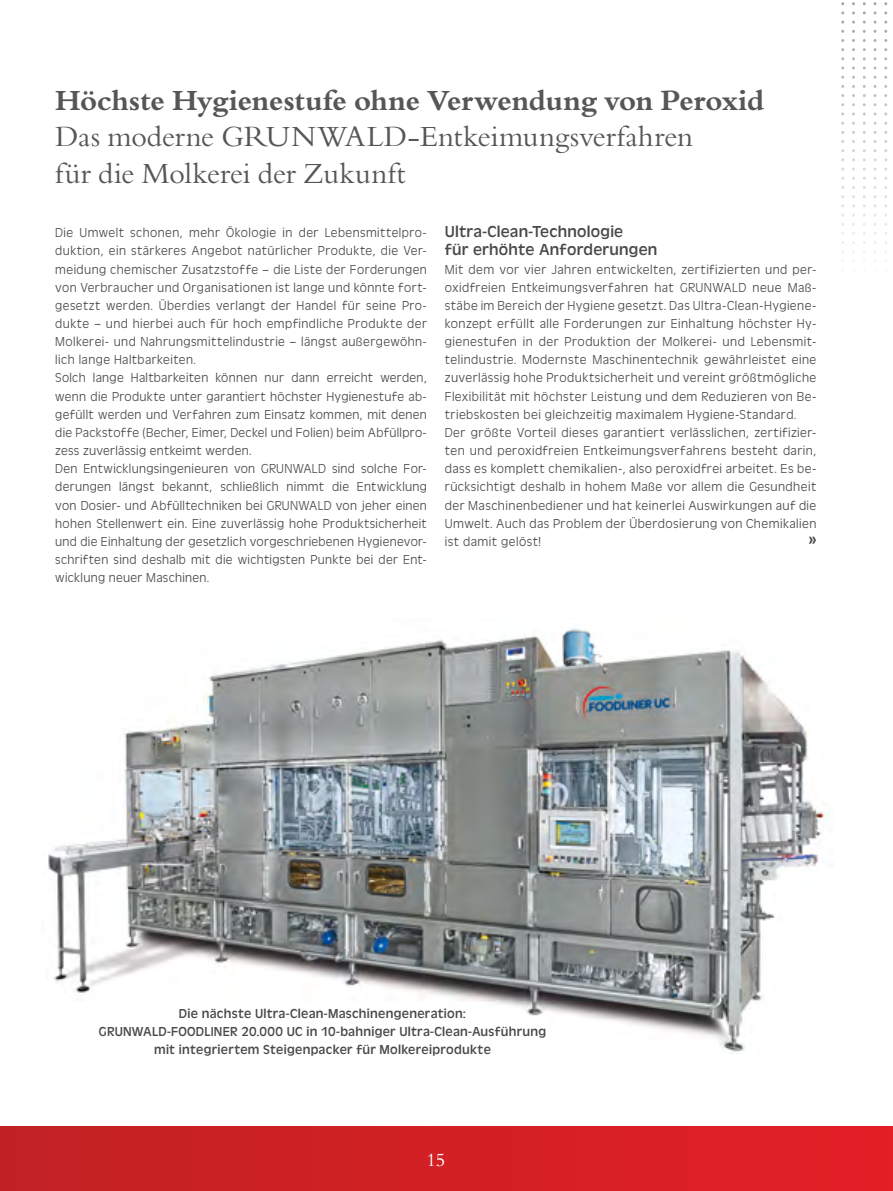
<style>
.page{position:relative;width:893px;height:1191px;background:#fff}
.page>*{position:absolute;margin:0;border:0;box-sizing:border-box;transform-origin:0 0}
.t1{font:28.5px/36.3px "Bergamo";color:#565656}
.t2{font:700 28.5px "Bergamo";letter-spacing:-.01em;color:#565656}
.t3{font:21px "Antigone";color:#494948}
.t4{font:18px "Bergamo";color:#fff}
.t5{font:16.5px/18.1px "Antigone";letter-spacing:.015em;color:#494948}
.t6{font:300 13.5px/18.1px "Antigone";letter-spacing:.03em;color:#494948}
.t7{font:13.5px/18.1px "Antigone";letter-spacing:.02em;color:#494948;text-align:center}
</style>
<div class="page">
<div style="left:0;top:1126px;width:893px;height:65px;background:linear-gradient(to right,#c12223,#e41f26)"></div>
<svg style="left:852px;top:2px;width:3px;height:260px"></svg>
<svg style="left:841px;top:2px;width:3px;height:260px"></svg>
<svg style="left:884px;top:2px;width:3px;height:260px"></svg>
<svg style="left:873px;top:2px;width:3px;height:260px"></svg>
<svg style="left:863px;top:2px;width:3px;height:260px"></svg>
<img style="left:48px;top:627px;width:784px;height:425px">
<h1 class="t2" style="left:55px;top:84px;width:710px">Höchste Hygienestufe ohne Verwendung von Peroxid</h1>
<h1 class="t1" style="left:55px;top:120px;width:639px">Das moderne GRUNWALD-Entkeimungsverfahren für die Molkerei der Zukunft</h1>
<p class="t6" style="left:55px;top:224px;width:373px">Die Umwelt schonen, mehr Ökologie in der Lebensmittelpro&shy;duktion, ein stärkeres Angebot natürlicher Produkte, die Ver&shy;meidung chemischer Zusatzstoffe – die Liste der Forderungen von Verbraucher und Organisationen ist lange und könnte fort&shy;gesetzt werden. Überdies verlangt der Handel für seine Pro&shy;dukte – und hierbei auch für hoch empfindliche Produkte der Molkerei- und Nahrungsmittelindustrie – längst außergewöhn&shy;lich lange Haltbarkeiten.<br>Solch lange Haltbarkeiten können nur dann erreicht werden, wenn die Produkte unter garantiert höchster Hygienestufe ab&shy;gefüllt werden und Verfahren zum Einsatz kommen, mit denen die Packstoffe (Becher, Eimer, Deckel und Folien) beim Abfüllpro&shy;zess zuverlässig entkeimt werden.<br>Den Entwicklungsingenieuren von GRUNWALD sind solche For&shy;derungen längst bekannt, schließlich nimmt die Entwicklung von Dosier- und Abfülltechniken bei GRUNWALD von jeher einen hohen Stellenwert ein. Eine zuverlässig hohe Produktsicherheit und die Einhaltung der gesetzlich vorgeschriebenen Hygienevor&shy;schriften sind deshalb mit die wichtigsten Punkte bei der Ent&shy;wicklung neuer Maschinen.</p>
<p class="t5" style="left:445px;top:223px;width:214px">Ultra-Clean-Technologie<br>für erhöhte Anforderungen</p>
<p class="t6" style="left:445px;top:260px;width:373px">Mit dem vor vier Jahren entwickelten, zertifizierten und per&shy;oxidfreien Entkeimungsverfahren hat GRUNWALD neue Maß&shy;stäbe im Bereich der Hygiene gesetzt. Das Ultra-Clean-Hygiene&shy;konzept erfüllt alle Forderungen zur Einhaltung höchster Hy&shy;gienestufen in der Produktion der Molkerei- und Lebensmit&shy;telindustrie. Modernste Maschinentechnik gewährleistet eine zuverlässig hohe Produktsicherheit und vereint größtmögliche Flexibilität mit höchster Leistung und dem Reduzieren von Be&shy;triebskosten bei gleichzeitig maximalem Hygiene-Standard.<br>Der größte Vorteil dieses garantiert verlässlichen, zertifizier&shy;ten und peroxidfreien Entkeimungsverfahrens besteht darin, dass es komplett chemikalien-, also peroxidfrei arbeitet. Es be&shy;rücksichtigt deshalb in hohem Maße vor allem die Gesundheit der Maschinenbediener und hat keinerlei Auswirkungen auf die Umwelt. Auch das Problem der Überdosierung von Chemikalien ist damit gelöst!</p>
<h2 class="t3" style="left:808px;top:527px;width:10px">»</h2>
<p class="t7" style="left:99px;top:1004px;width:449px">Die nächste Ultra-Clean-Maschinengeneration:<br>GRUNWALD-FOODLINER 20.000 UC in 10-bahniger Ultra-Clean-Ausführung mit integriertem Steigenpacker für Molkereiprodukte</p>
<h3 class="t4" style="left:426px;top:1149px;width:20px">15</h3>
</div>
